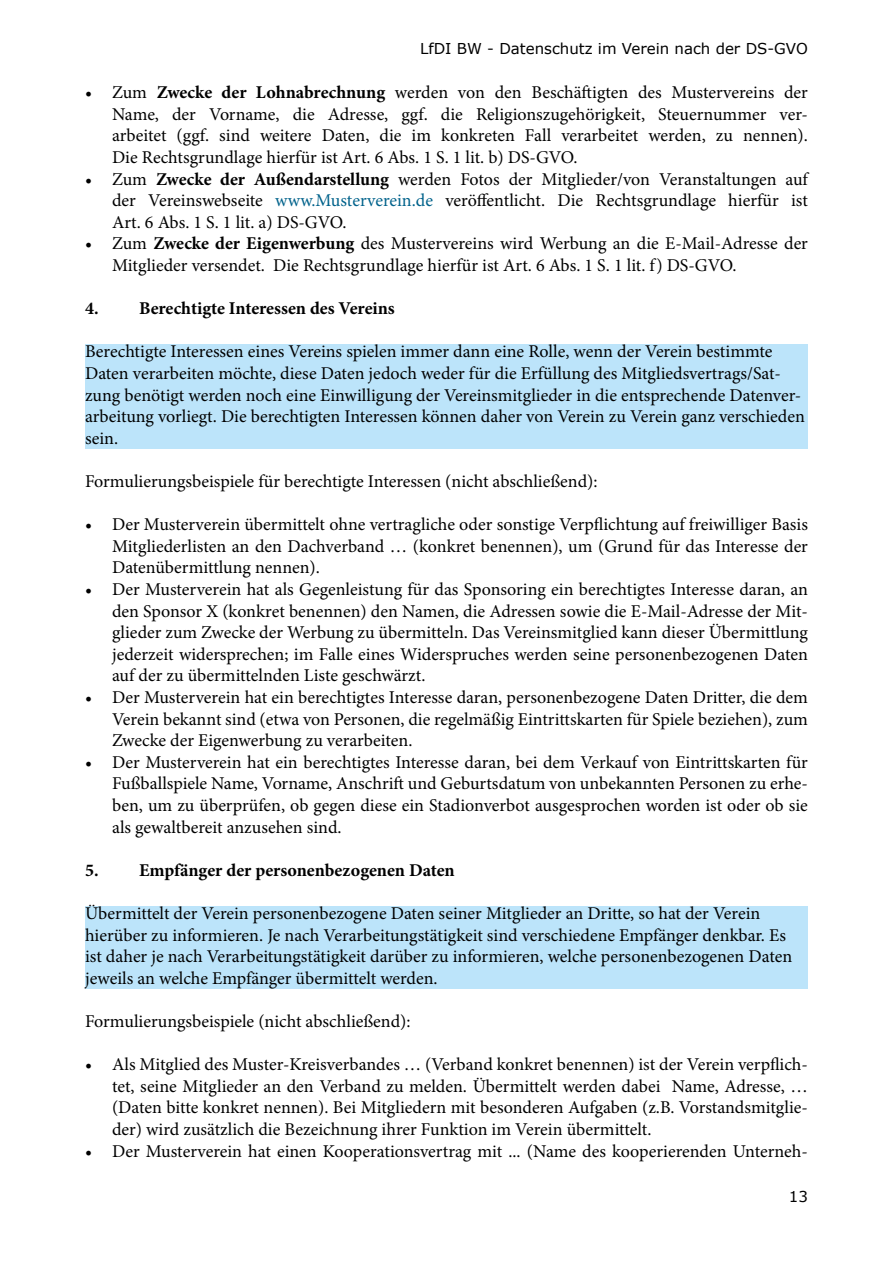
<style>
.page{position:relative;width:893px;height:1263px;background:#fff}
.page>*{position:absolute;margin:0;border:0;box-sizing:border-box;transform-origin:0 0}
.t1{font:18px/21.6px "Minion Pro";color:#000;text-align:justify}
.t2{font:700 18px "Minion Pro";letter-spacing:-.005em;color:#000}
.t3{font:15px "Verdana";color:#000}
.s1{font-weight:700}
.s2{color:#00628b}
</style>
<div class="page">
<div style="left:85px;top:344px;width:723px;height:105px;background:#bce4fa"></div>
<div style="left:85px;top:906px;width:723px;height:83px;background:#bce4fa"></div>
<p class="t3" style="left:420px;top:38px;width:389px">LfDI BW - Datenschutz im Verein nach der DS-GVO</p>
<p class="t1" style="left:112px;top:82px;width:697px;text-indent:-27px">• Zum <span class="s1">Zwecke der Lohnabrechnung</span> werden von den Beschäftigten des Mustervereins der Name, der Vorname, die Adresse, ggf. die Religionszugehörigkeit, Steuernummer ver&shy;arbeitet (ggf. sind weitere Daten, die im konkreten Fall verarbeitet werden, zu nennen).<br>Die Rechtsgrundlage hierfür ist Art. 6 Abs. 1 S. 1 lit. b) DS-GVO.</p>
<p class="t1" style="left:112px;top:168px;width:697px;text-indent:-27px">• Zum <span class="s1">Zwecke der Außendarstellung</span> werden Fotos der Mitglieder/von Veranstaltungen auf der Vereinswebseite <span class="s2">www.Musterverein.de</span> veröffentlicht. Die Rechtsgrundlage hierfür ist Art. 6 Abs. 1 S. 1 lit. a) DS-GVO.</p>
<p class="t1" style="left:112px;top:233px;width:697px;text-indent:-27px">• Zum <span class="s1">Zwecke der Eigenwerbung</span> des Mustervereins wird Werbung an die E-Mail-Adresse der<br>Mitglieder versendet. Die Rechtsgrundlage hierfür ist Art. 6 Abs. 1 S. 1 lit. f) DS-GVO.</p>
<p class="t2" style="left:85px;top:296px;width:311px">4. Berechtigte Interessen des Vereins</p>
<p class="t1" style="left:85px;top:341px;width:721px;text-align:left">Berechtigte Interessen eines Vereins spielen immer dann eine Rolle, wenn der Verein bestimmte Daten verarbeiten möchte, diese Daten jedoch weder für die Erfüllung des Mitgliedsvertrags/Sat&shy;zung benötigt werden noch eine Einwilligung der Vereinsmitglieder in die entsprechende Datenver&shy;arbeitung vorliegt. Die berechtigten Interessen können daher von Verein zu Verein ganz verschieden sein.</p>
<p class="t1" style="left:85px;top:470px;width:514px">Formulierungsbeispiele für berechtigte Interessen (nicht abschließend):</p>
<p class="t1" style="left:112px;top:514px;width:697px;text-indent:-27px">• Der Musterverein übermittelt ohne vertragliche oder sonstige Verpflichtung auf freiwilliger Basis Mitgliederlisten an den Dachverband … (konkret benennen), um (Grund für das Interesse der Datenübermittlung nennen).</p>
<p class="t1" style="left:112px;top:578px;width:697px;text-indent:-27px">• Der Musterverein hat als Gegenleistung für das Sponsoring ein berechtigtes Interesse daran, an den Sponsor X (konkret benennen) den Namen, die Adressen sowie die E-Mail-Adresse der Mit&shy;glieder zum Zwecke der Werbung zu übermitteln. Das Vereinsmitglied kann dieser Übermittlung jederzeit widersprechen; im Falle eines Widerspruches werden seine personenbezogenen Daten auf der zu übermittelnden Liste geschwärzt.</p>
<p class="t1" style="left:112px;top:686px;width:697px;text-indent:-27px">• Der Musterverein hat ein berechtigtes Interesse daran, personenbezogene Daten Dritter, die dem Verein bekannt sind (etwa von Personen, die regelmäßig Eintrittskarten für Spiele beziehen), zum Zwecke der Eigenwerbung zu verarbeiten.</p>
<p class="t1" style="left:112px;top:751px;width:697px;text-indent:-27px">• Der Musterverein hat ein berechtigtes Interesse daran, bei dem Verkauf von Eintrittskarten für Fußballspiele Name, Vorname, Anschrift und Geburtsdatum von unbekannten Personen zu erhe&shy;ben, um zu überprüfen, ob gegen diese ein Stadionverbot ausgesprochen worden ist oder ob sie als gewaltbereit anzusehen sind.</p>
<p class="t2" style="left:85px;top:857px;width:371px">5. Empfänger der personenbezogenen Daten</p>
<p class="t1" style="left:85px;top:902px;width:709px;text-align:left">Übermittelt der Verein personenbezogene Daten seiner Mitglieder an Dritte, so hat der Verein hierüber zu informieren. Je nach Verarbeitungstätigkeit sind verschiedene Empfänger denkbar. Es ist daher je nach Verarbeitungstätigkeit darüber zu informieren, welche personenbezogenen Daten jeweils an welche Empfänger übermittelt werden.</p>
<p class="t1" style="left:85px;top:1010px;width:327px">Formulierungsbeispiele (nicht abschließend):</p>
<p class="t1" style="left:112px;top:1054px;width:697px;text-indent:-27px">• Als Mitglied des Muster-Kreisverbandes … (Verband konkret benennen) ist der Verein verpflich&shy;tet, seine Mitglieder an den Verband zu melden. Übermittelt werden dabei Name, Adresse, … (Daten bitte konkret nennen). Bei Mitgliedern mit besonderen Aufgaben (z.B. Vorstandsmitglie&shy;der) wird zusätzlich die Bezeichnung ihrer Funktion im Verein übermittelt.</p>
<p class="t1" style="left:85px;top:1140px;width:724px">• Der Musterverein hat einen Kooperationsvertrag mit ... (Name des kooperierenden Unterneh-</p>
<p class="t3" style="left:789px;top:1186px;width:21px">13</p>
</div>
